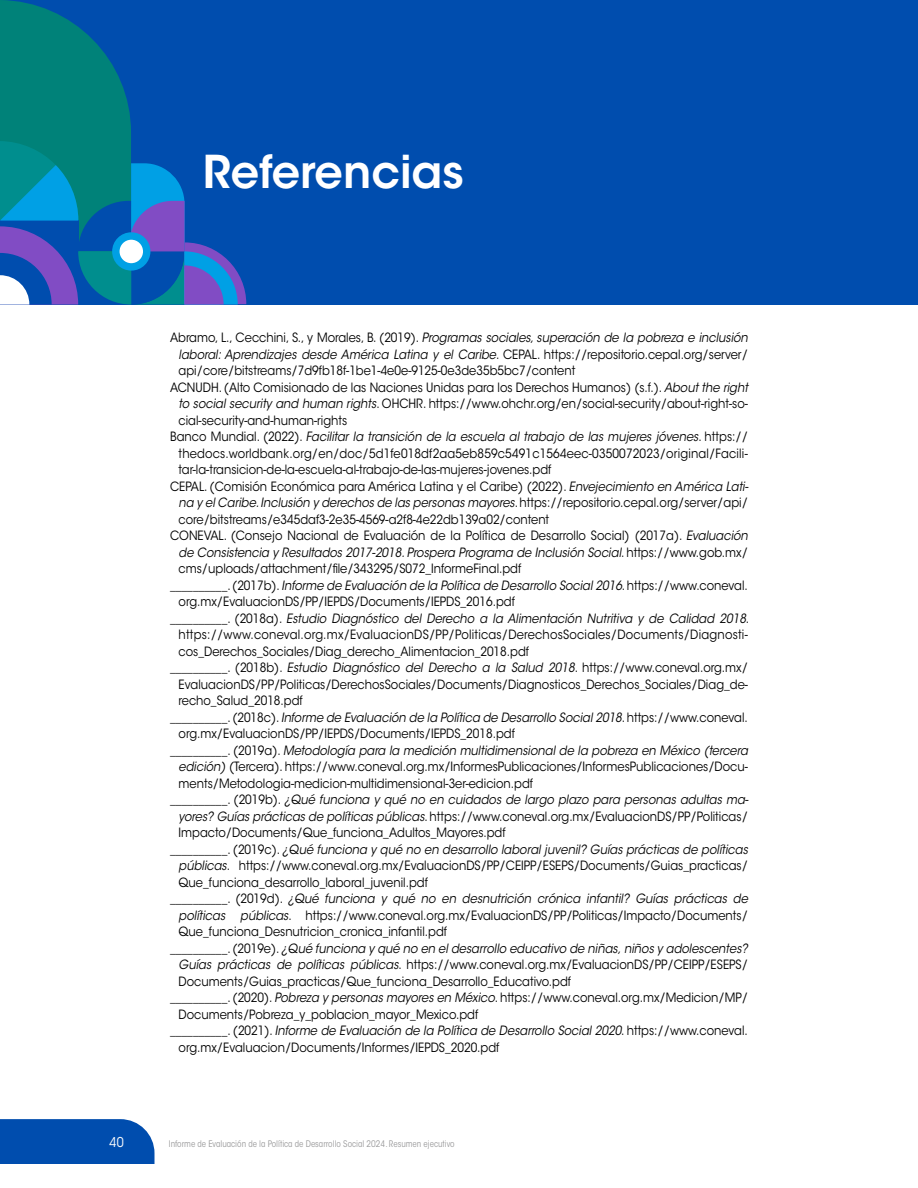
<style>
.page{position:relative;width:918px;height:1188px;background:#fff}
.page>*{position:absolute;margin:0;border:0;box-sizing:border-box;transform-origin:0 0}
.t1{font:600 45px "ITC Avant Garde Std";color:#fff}
.t2{font:13.5px "ITC Avant Garde Std";color:#fff;scale:.9 1}
.t3{font:12.75px "ITC Avant Garde Std";color:#000;scale:.9 1}
.t4{font:italic 12.75px "ITC Avant Garde Std";color:#000;scale:.9 1}
.t5{font:12.75px "ITC Avant Garde Std";letter-spacing:.02em;color:#000;scale:.9 1}
.t6{font:condensed 9px "ITC Avant Garde Std";color:#9b9b9c}
.s1{font-style:normal}
.s2{font-style:italic}
</style>
<div class="page">
<div style="left:0;top:1119px;width:155px;height:45px;background:#004dae"></div>
<div style="left:0;top:0;width:918px;height:305px;background:#004dae"></div>
<svg style="left:0;top:0;width:246px;height:305px"></svg>
<h1 class="t1" style="left:203px;top:143px;width:263px">Referencias</h1>
<p class="t4" style="left:170px;top:330px;width:644px"><span class="s1">Abramo, L., Cecchini, S., y Morales, B. (2019).</span> Programas sociales, superación de la pobreza e inclusión</p>
<p class="t4" style="left:179px;top:347px;width:634px">laboral: Aprendizajes desde América Latina y el Caribe<span class="s1">. CEPAL. https://repositorio.cepal.org/server/</span></p>
<p class="t3" style="left:179px;top:363px;width:442px">api/core/bitstreams/7d9fb18f-1be1-4e0e-9125-0e3de35b5bc7/content</p>
<p class="t3" style="left:170px;top:380px;width:644px">ACNUDH. (Alto Comisionado de las Naciones Unidas para los Derechos Humanos) (s.f.). <span class="s2">About the right</span></p>
<p class="t3" style="left:179px;top:396px;width:634px"><span class="s2">to social security and human rights</span>. OHCHR. https://www.ohchr.org/en/social-security/about-right-so-</p>
<p class="t3" style="left:179px;top:413px;width:189px">cial-security-and-human-rights</p>
<p class="t4" style="left:170px;top:429px;width:644px"><span class="s1">Banco Mundial. (2022).</span> Facilitar la transición de la escuela al trabajo de las mujeres jóvenes<span class="s1">. https://</span></p>
<p class="t3" style="left:179px;top:446px;width:634px">thedocs.worldbank.org/en/doc/5d1fe018df2aa5eb859c5491c1564eec-0350072023/original/Facili-</p>
<p class="t3" style="left:179px;top:462px;width:416px">tar-la-transicion-de-la-escuela-al-trabajo-de-las-mujeres-jovenes.pdf</p>
<p class="t3" style="left:170px;top:479px;width:644px">CEPAL. (Comisión Económica para América Latina y el Caribe) (2022). <span class="s2">Envejecimiento en América Lati-</span></p>
<p class="t4" style="left:179px;top:495px;width:634px">na y el Caribe. Inclusión y derechos de las personas mayores<span class="s1">. https://repositorio.cepal.org/server/api/</span></p>
<p class="t3" style="left:179px;top:512px;width:413px">core/bitstreams/e345daf3-2e35-4569-a2f8-4e22db139a02/content</p>
<p class="t3" style="left:170px;top:528px;width:644px">CONEVAL. (Consejo Nacional de Evaluación de la Política de Desarrollo Social) (2017a). <span class="s2">Evaluación</span></p>
<p class="t4" style="left:179px;top:545px;width:634px">de Consistencia y Resultados 2017-2018. Prospera Programa de Inclusión Social<span class="s1">. https://www.gob.mx/</span></p>
<p class="t3" style="left:179px;top:561px;width:382px">cms/uploads/attachment/file/343295/S072_InformeFinal.pdf</p>
<p class="t4" style="left:170px;top:578px;width:644px"><span class="s1">__________. (2017b).</span> Informe de Evaluación de la Política de Desarrollo Social 2016<span class="s1">. https://www.coneval.</span></p>
<p class="t3" style="left:179px;top:594px;width:375px">org.mx/EvaluacionDS/PP/IEPDS/Documents/IEPDS_2016.pdf</p>
<p class="t4" style="left:170px;top:611px;width:645px"><span class="s1">__________. (2018a).</span> Estudio Diagnóstico del Derecho a la Alimentación Nutritiva y de Calidad 2018<span class="s1">.</span></p>
<p class="t5" style="left:179px;top:627px;width:634px">https://www.coneval.org.mx/EvaluacionDS/PP/Politicas/DerechosSociales/Documents/Diagnosti-</p>
<p class="t3" style="left:179px;top:644px;width:391px">cos_Derechos_Sociales/Diag_derecho_Alimentacion_2018.pdf</p>
<p class="t3" style="left:170px;top:660px;width:644px">__________. (2018b). <span class="s2">Estudio Diagnóstico del Derecho a la Salud 2018</span>. https://www.coneval.org.mx/</p>
<p class="t3" style="left:179px;top:677px;width:634px">EvaluacionDS/PP/Politicas/DerechosSociales/Documents/Diagnosticos_Derechos_Sociales/Diag_de-</p>
<p class="t3" style="left:179px;top:693px;width:140px">recho_Salud_2018.pdf</p>
<p class="t4" style="left:170px;top:710px;width:644px"><span class="s1">__________. (2018c).</span> Informe de Evaluación de la Política de Desarrollo Social 2018<span class="s1">. https://www.coneval.</span></p>
<p class="t3" style="left:179px;top:726px;width:375px">org.mx/EvaluacionDS/PP/IEPDS/Documents/IEPDS_2018.pdf</p>
<p class="t4" style="left:170px;top:743px;width:644px"><span class="s1">__________. (2019a).</span> Metodología para la medición multidimensional de la pobreza en México (tercera</p>
<p class="t3" style="left:179px;top:759px;width:634px"><span class="s2">edición)</span> (Tercera). https://www.coneval.org.mx/InformesPublicaciones/InformesPublicaciones/Docu-</p>
<p class="t3" style="left:179px;top:776px;width:395px">ments/Metodologia-medicion-multidimensional-3er-edicion.pdf</p>
<p class="t4" style="left:170px;top:792px;width:644px"><span class="s1">__________. (2019b).</span> ¿Qué funciona y qué no en cuidados de largo plazo para personas adultas ma-</p>
<p class="t3" style="left:179px;top:809px;width:634px"><span class="s2">yores? Guías prácticas de políticas públicas</span>. https://www.coneval.org.mx/EvaluacionDS/PP/Politicas/</p>
<p class="t3" style="left:179px;top:825px;width:365px">Impacto/Documents/Que_funciona_Adultos_Mayores.pdf</p>
<p class="t4" style="left:170px;top:842px;width:643px"><span class="s1">__________. (2019c).</span> ¿Qué funciona y qué no en desarrollo laboral juvenil? Guías prácticas de políticas</p>
<p class="t3" style="left:179px;top:858px;width:634px"><span class="s2">públicas</span>. https://www.coneval.org.mx/EvaluacionDS/PP/CEIPP/ESEPS/Documents/Guias_practicas/</p>
<p class="t3" style="left:179px;top:875px;width:279px">Que_funciona_desarrollo_laboral_juvenil.pdf</p>
<p class="t4" style="left:170px;top:891px;width:644px"><span class="s1">__________. (2019d).</span> ¿Qué funciona y qué no en desnutrición crónica infantil? Guías prácticas de</p>
<p class="t3" style="left:179px;top:908px;width:634px"><span class="s2">políticas públicas</span>. https://www.coneval.org.mx/EvaluacionDS/PP/Politicas/Impacto/Documents/</p>
<p class="t3" style="left:179px;top:924px;width:300px">Que_funciona_Desnutricion_cronica_infantil.pdf</p>
<p class="t4" style="left:170px;top:941px;width:644px"><span class="s1">__________. (2019e).</span> ¿Qué funciona y qué no en el desarrollo educativo de niñas, niños y adolescentes?</p>
<p class="t3" style="left:179px;top:957px;width:634px"><span class="s2">Guías prácticas de políticas públicas</span>. https://www.coneval.org.mx/EvaluacionDS/PP/CEIPP/ESEPS/</p>
<p class="t3" style="left:179px;top:974px;width:438px">Documents/Guias_practicas/Que_funciona_Desarrollo_Educativo.pdf</p>
<p class="t3" style="left:170px;top:990px;width:644px">__________. (2020). <span class="s2">Pobreza y personas mayores en México</span>. https://www.coneval.org.mx/Medicion/MP/</p>
<p class="t3" style="left:179px;top:1007px;width:335px">Documents/Pobreza_y_poblacion_mayor_Mexico.pdf</p>
<p class="t4" style="left:170px;top:1023px;width:644px"><span class="s1">__________. (2021).</span> Informe de Evaluación de la Política de Desarrollo Social 2020<span class="s1">. https://www.coneval.</span></p>
<p class="t3" style="left:179px;top:1040px;width:358px">org.mx/Evaluacion/Documents/Informes/IEPDS_2020.pdf</p>
<p class="t2" style="left:109px;top:1134px;width:17px">40</p>
<p class="t6" style="left:169px;top:1138px;width:287px">Informe de Evaluación de la Política de Desarrollo Social 2024. Resumen ejecutivo</p>
</div>
